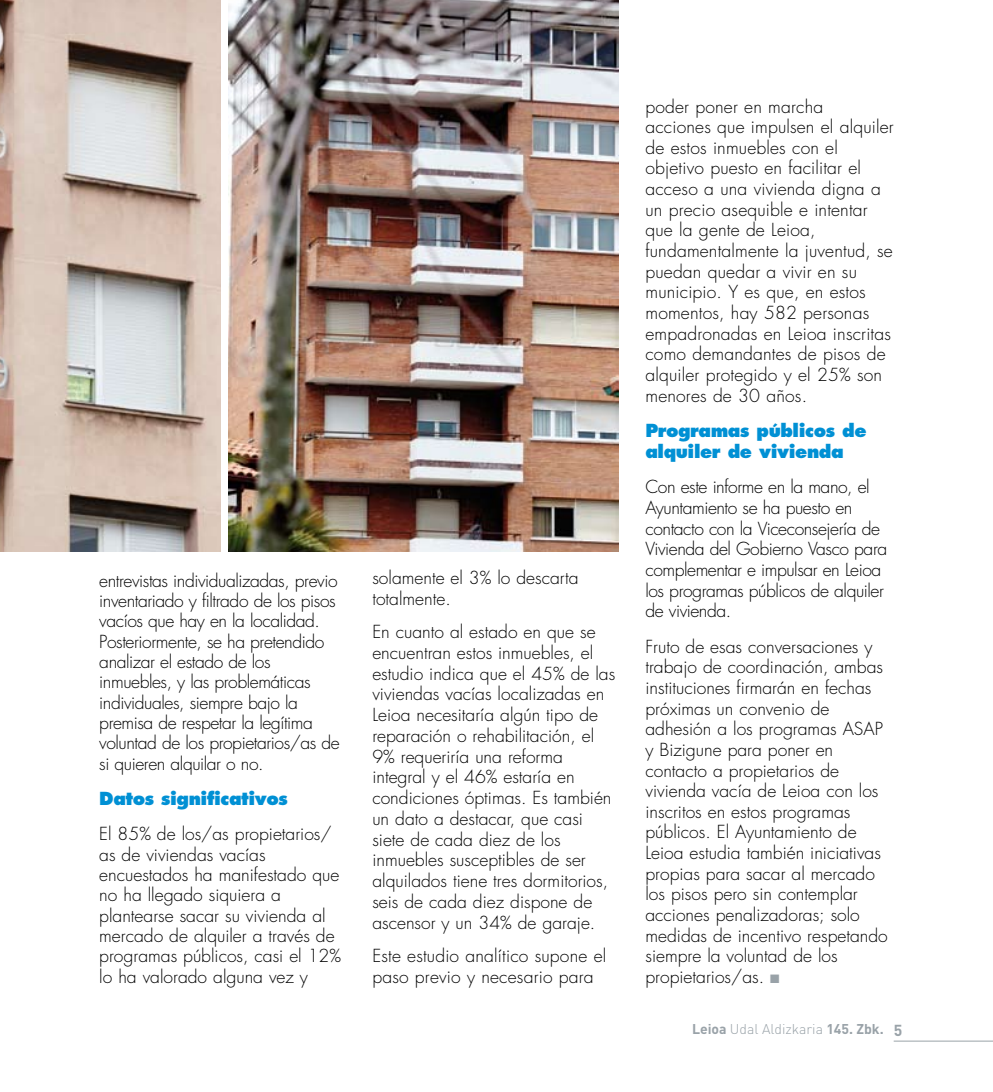
<style>
.page{position:relative;width:993px;height:1092px;background:#fff}
.page>*{position:absolute;margin:0;border:0;box-sizing:border-box;transform-origin:0 0}
.t1{font:300 17.5px/20.7px "Futura";color:#000}
.t2{font:300 17.5px/20.3px "Futura";letter-spacing:-.025em;color:#000}
.t3{font:800 17.5px/20.7px "Futura";letter-spacing:-.025em;color:#0090d4}
.t4{font:300 14px "DIN";color:#99a2a8}
.s1{color:#99a2a8}
.s2{font-weight:700}
.s3{font-weight:700;font-size:15.75px}
</style>
<div class="page">
<hr style="left:893px;top:1040px;width:99px;height:1px;background:#99a2a8">
<img style="left:0;top:0;width:221px;height:552px">
<img style="left:228px;top:0;width:390px;height:551px">
<p class="t2" style="left:99px;top:570px;width:242px">entrevistas individualizadas, previo inventariado y filtrado de los pisos vacíos que hay en la localidad.<br>Posteriormente, se ha pretendido analizar el estado de los inmuebles, y las problemáticas individuales, siempre bajo la premisa de respetar la legítima voluntad de los propietarios/as de si quieren alquilar o no.</p>
<p class="t3" style="left:99px;top:788px;width:190px">Datos significativos</p>
<p class="t1" style="left:99px;top:824px;width:243px">El 85% de los/as propietarios/ as de viviendas vacías encuestados ha manifestado que no ha llegado siquiera a plantearse sacar su vivienda al mercado de alquiler a través de programas públicos, casi el 12% lo ha valorado alguna vez y</p>
<p class="t1" style="left:372px;top:567px;width:208px">solamente el 3% lo descarta totalmente.</p>
<p class="t1" style="left:372px;top:621px;width:244px">En cuanto al estado en que se encuentran estos inmuebles, el estudio indica que el 45% de las viviendas vacías localizadas en<br>Leioa necesitaría algún tipo de reparación o rehabilitación, el<br>9% requeriría una reforma integral y el 46% estaría en condiciones óptimas. Es también un dato a destacar, que casi siete de cada diez de los inmuebles susceptibles de ser alquilados tiene tres dormitorios, seis de cada diez dispone de ascensor y un 34% de garaje.</p>
<p class="t1" style="left:372px;top:945px;width:235px">Este estudio analítico supone el paso previo y necesario para</p>
<p class="t1" style="left:645px;top:96px;width:250px">poder poner en marcha<br>acciones que impulsen el alquiler de estos inmuebles con el objetivo puesto en facilitar el acceso a una vivienda digna a un precio asequible e intentar que la gente de Leioa, fundamentalmente la juventud, se puedan quedar a vivir en su municipio. Y es que, en estos momentos, hay 582 personas empadronadas en Leioa inscritas como demandantes de pisos de alquiler protegido y el 25% son menores de 30 años.</p>
<p class="t3" style="left:645px;top:420px;width:223px">Programas públicos de alquiler de vivienda</p>
<p class="t2" style="left:645px;top:477px;width:243px">Con este informe en la mano, el<br>Ayuntamiento se ha puesto en contacto con la Viceconsejería de<br>Vivienda del Gobierno Vasco para complementar e impulsar en Leioa los programas públicos de alquiler de vivienda.</p>
<p class="t1" style="left:645px;top:636px;width:244px">Fruto de esas conversaciones y trabajo de coordinación, ambas instituciones firmarán en fechas próximas un convenio de adhesión a los programas ASAP y Bizigune para poner en contacto a propietarios de vivienda vacía de Leioa con los inscritos en estos programas públicos. El Ayuntamiento de<br>Leioa estudia también iniciativas propias para sacar al mercado los pisos pero sin contemplar acciones penalizadoras; solo medidas de incentivo respetando siempre la voluntad de los propietarios/as. <span class="s1">■</span></p>
<p class="t4" style="left:691px;top:1020px;width:212px"><span class="s2">Leioa</span> Udal Aldizkaria <span class="s2">145. Zbk.</span> <span class="s3">5</span></p>
</div>
